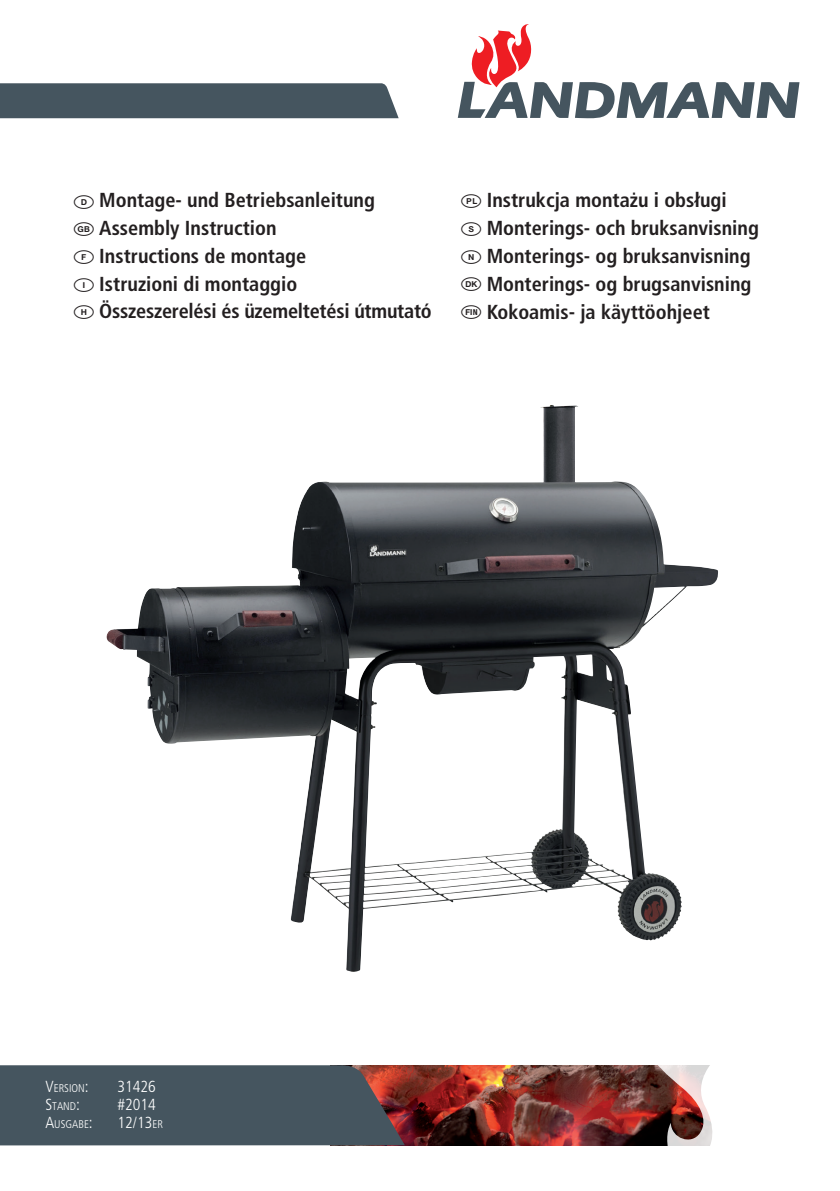
<style>
.page{position:relative;width:840px;height:1191px;background:#fff}
.page>*{position:absolute;margin:0;border:0;box-sizing:border-box;transform-origin:0 0}
.t1{font:700 condensed 20.2px/28px "Frutiger LTCE";color:#231f20}
.t2{font:700 condensed 20.2px/27.6px "Frutiger";color:#231f20}
.t3{font:300 condensed 16px "Frutiger";color:#fff}
.t4{font:300 condensed 11.2px "Frutiger";color:#fff}
.s1{font-family:"National Codes Europe";font-weight:400;font-stretch:normal}
.s2{font-size:16px}
.s3{font-size:11.2px}
</style>
<div class="page">
<img style="left:404px;top:1065px;width:226px;height:80px">
<img style="left:630px;top:1065px;width:83px;height:81px">
<div style="left:0;top:1065px;width:404px;height:80px;background:#45555f"></div>
<svg style="left:457px;top:24px;width:342px;height:94px"></svg>
<div style="left:0;top:83px;width:398px;height:35px;background:#45555f"></div>
<img style="left:106px;top:405px;width:530px;height:567px">
<p class="t2" style="left:74px;top:187px;width:359px"><span class="s1">k</span> Montage- und Betriebsanleitung<br><span class="s1">t</span> Assembly Instruction<br><span class="s1">p</span> Instructions de montage<br><span class="s1">C</span> Istruzioni di montaggio<br><span class="s1">H</span> Összeszerelési és üzemeltetési útmutató</p>
<p class="t1" style="left:461px;top:186px;width:299px;text-indent:26px">Instrukcja montażu i obsługi<br><sup>U</sup> Monterings- och bruksanvisning<br><sup>N</sup> Monterings- og bruksanvisning <sup>l</sup> Monterings- og brugsanvisning <sup>q</sup> Kokoamis- ja käyttöohjeet</p>
<p class="t4" style="left:45px;top:1081px;width:45px"><span class="s2">V</span>ERSION<span class="s2">:</span></p>
<p class="t3" style="left:117px;top:1077px;width:40px">31426</p>
<p class="t4" style="left:45px;top:1099px;width:36px"><span class="s2">S</span>TAND<span class="s2">:</span></p>
<p class="t3" style="left:117px;top:1095px;width:40px">#2014</p>
<p class="t4" style="left:45px;top:1117px;width:49px"><span class="s2">A</span>USGABE<span class="s2">:</span></p>
<p class="t3" style="left:117px;top:1113px;width:47px">12/13<span class="s3">ER</span></p>
</div>
